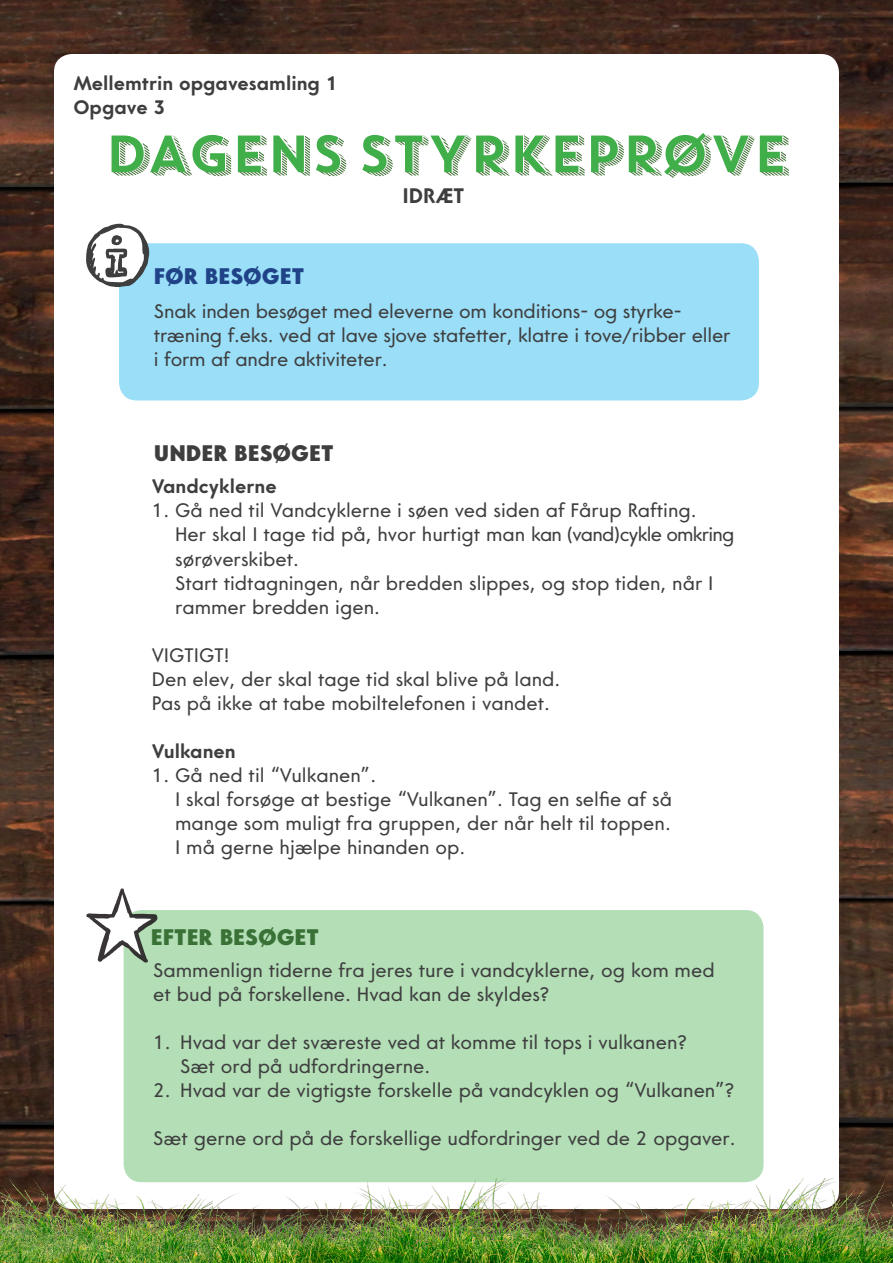
<style>
.page{position:relative;width:893px;height:1263px;background:#fff}
.page>*{position:absolute;margin:0;border:0;box-sizing:border-box;transform-origin:0 0}
.t1{font:52.35px "Core Circus";letter-spacing:-.1em;color:#40ae49}
.t2{font:800 22.5px "Core Sans G85";color:#3a7136}
.t3{font:800 22.5px "Core Sans G85";color:#3e3e3f}
.t4{font:800 22.5px "Core Sans G85";color:#204388}
.t5{font:700 21px "Core Sans G65";color:#3e3e3f}
.t6{font:19.5px/24px "Core Sans G45";color:#3e3e3f}
.t7{font:700 19.5px/24px "Core Sans G65";color:#3e3e3f}
</style>
<div class="page">
<img style="left:0;top:48px;width:893px;height:1131px">
<img style="left:0;top:0;width:893px;height:48px">
<div style="left:54px;top:54px;width:785px;height:1155px;background:#fff;border-radius:18px"></div>
<img style="left:0;top:1179px;width:893px;height:84px">
<img style="left:0;top:1194px;width:213px;height:69px">
<div style="left:119px;top:243px;width:640px;height:157px;background:#9adef8;border-radius:18px"></div>
<div style="left:124px;top:910px;width:640px;height:272px;background:#b3deb6;border-radius:18px"></div>
<svg style="left:86px;top:888px;width:71px;height:75px"></svg>
<svg style="left:86px;top:224px;width:63px;height:63px"></svg>
<p class="t7" style="left:73px;top:72px;width:266px">Mellemtrin opgavesamling 1<br>Opgave 3</p>
<h1 class="t1" style="left:102px;top:118px;width:690px">DAGENS STYRKEPRØVE</h1>
<p class="t4" style="left:154px;top:262px;width:152px">FØR BESØGET</p>
<p class="t5" style="left:402px;top:183px;width:64px">IDRÆT</p>
<p class="t6" style="left:154px;top:300px;width:578px">Snak inden besøget med eleverne om konditions- og styrke&shy;træning f.eks. ved at lave sjove stafetter, klatre i tove/ribber eller i form af andre aktiviteter.</p>
<p class="t3" style="left:154px;top:439px;width:181px">UNDER BESØGET</p>
<p class="t7" style="left:152px;top:475px;width:126px">Vandcyklerne</p>
<p class="t6" style="left:175px;top:499px;width:561px;text-indent:-23px">1. Gå ned til Vandcyklerne i søen ved siden af Fårup Rafting.<br>Her skal I tage tid på, hvor hurtigt man kan (vand)cykle omkring sørøverskibet.<br>Start tidtagningen, når bredden slippes, og stop tiden, når I rammer bredden igen.</p>
<p class="t6" style="left:152px;top:643px;width:410px">VIGTIGT!<br>Den elev, der skal tage tid skal blive på land.<br>Pas på ikke at tabe mobiltelefonen i vandet.</p>
<p class="t7" style="left:152px;top:739px;width:86px">Vulkanen</p>
<p class="t6" style="left:175px;top:763px;width:498px;text-indent:-23px">1. Gå ned til “Vulkanen”.<br>I skal forsøge at bestige “Vulkanen”. Tag en selfie af så mange som muligt fra gruppen, der når helt til toppen.<br>I må gerne hjælpe hinanden op.</p>
<p class="t2" style="left:151px;top:924px;width:170px">EFTER BESØGET</p>
<p class="t6" style="left:153px;top:959px;width:563px">Sammenlign tiderne fra jeres ture i vandcyklerne, og kom med et bud på forskellene. Hvad kan de skyldes?</p>
<p class="t6" style="left:180px;top:1031px;width:508px;text-indent:-27px">1. Hvad var det sværeste ved at komme til tops i vulkanen?<br>Sæt ord på udfordringerne.</p>
<p class="t6" style="left:153px;top:1079px;width:582px">2. Hvad var de vigtigste forskelle på vandcyklen og “Vulkanen”?</p>
<p class="t6" style="left:153px;top:1127px;width:584px">Sæt gerne ord på de forskellige udfordringer ved de 2 opgaver.</p>
</div>
